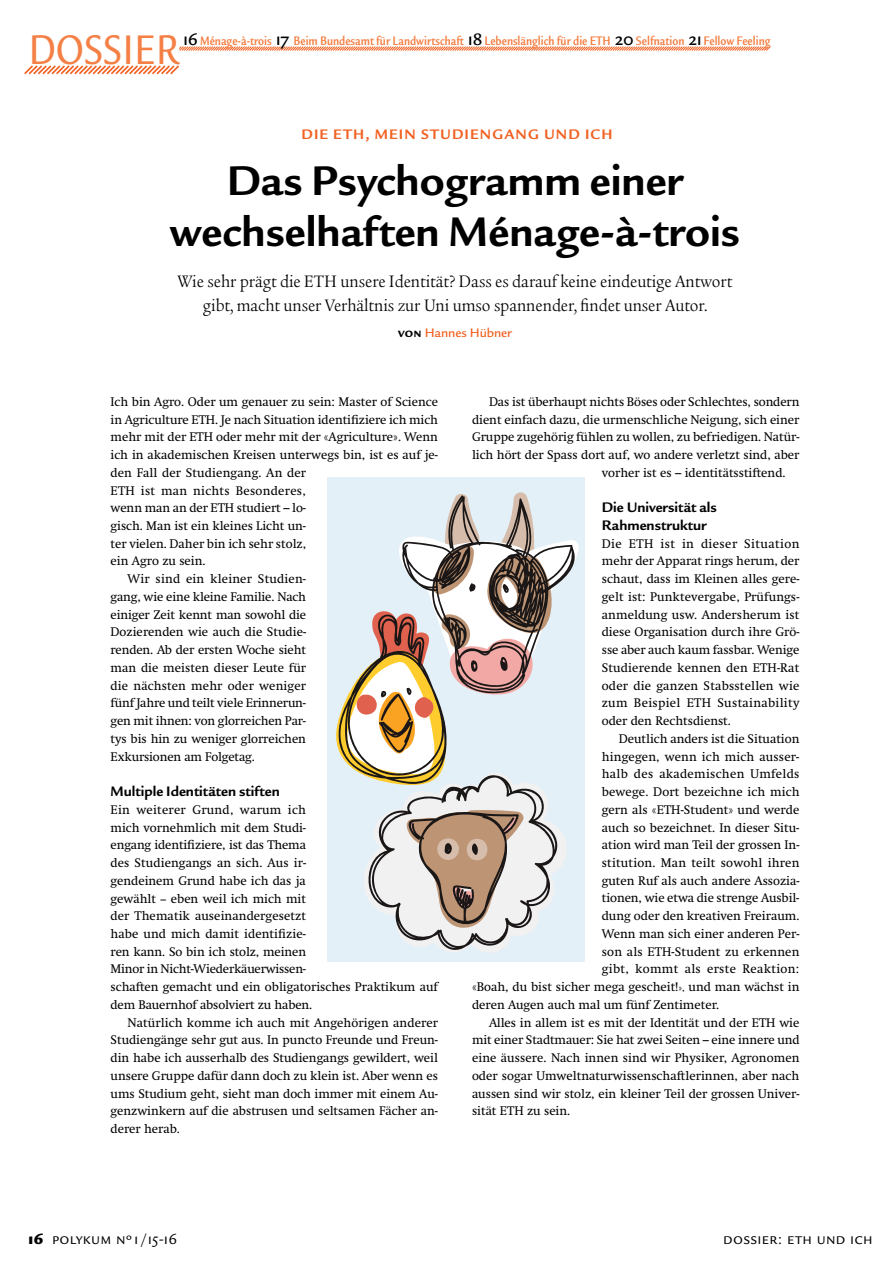
<style>
.page{position:relative;width:893px;height:1263px;background:#fff}
.page>*{position:absolute;margin:0;border:0;box-sizing:border-box;transform-origin:0 0}
.t1{font:700 45px/51px "Legacy Sans ITC Std";color:#000;text-align:center}
.t2{font:500 condensed 45px "Legacy Sans ITC Std";color:#f58045}
.t3{font:condensed 18px/24px "Legacy Serif ITC Std";color:#000;text-align:center;scale:1.1 1}
.t4{font:16.5px "Legacy Sans ITC Std";letter-spacing:.02em;color:#000}
.t5{font:700 15px/17.7px "Legacy Sans ITC Std";color:#000}
.t6{font:700 15px "Legacy Sans ITC Std";letter-spacing:.13em;color:#f16122}
.t7{font:700 condensed 13.5px "Legacy Sans ITC Std";color:#f58045}
.t8{font:500 13.5px "Legacy Sans ITC Std";letter-spacing:-.01em;color:#f16122}
.t9{font:12.75px/17.7px "Swift Neue LT Pro";color:#000;text-align:justify}
.t10{font:12.75px "Swift Neue LT Pro";letter-spacing:.025em;color:#000}
.s1{font-weight:500;font-stretch:normal;font-size:18.75px;color:#000}
.s2{font-weight:700;color:#000}
.s3{font-family:"Legacy Sans ITC Std";font-weight:700}
.s4{font-size:9.75px}
.s5{font-weight:900}
</style>
<div class="page">
<svg style="left:179px;top:46px;width:592px;height:5px;background:#f7b192"></svg>
<svg style="left:24px;top:65px;width:155px;height:10px"></svg>
<div style="left:327px;top:477px;width:258px;height:485px;background:#e4f0f8"></div>
<svg style="left:336px;top:492px;width:243px;height:460px"></svg>
<p class="t7" style="left:183px;top:33px;width:588px"><span class="s1">16</span> Ménage-à-trois <span class="s1">17</span> Beim Bundesamt für Landwirtschaft <span class="s1">18</span> Lebenslänglich für die ETH <span class="s1">20</span> Selfnation <span class="s1">21</span> Fellow Feeling</p>
<h1 class="t2" style="left:28px;top:24px;width:152px">DOSSIER</h1>
<p class="t6" style="left:301px;top:126px;width:310px">Die ETH, mein Studiengang und ich</p>
<h1 class="t1" style="left:170px;top:155px;width:572px">Das Psychogramm einer wechselhaften Ménage-à-trois</h1>
<h2 class="t3" style="left:178px;top:269px;width:506px">Wie sehr prägt die ETH unsere Identität? Dass es darauf keine eindeutige Antwort gibt, macht unser Verhältnis zur Uni umso spannender, findet unser Autor.</h2>
<p class="t8" style="left:398px;top:325px;width:115px"><span class="s2">von</span> Hannes Hübner</p>
<p class="t9" style="left:111px;top:393px;width:329px">Ich bin Agro. Oder um genauer zu sein: Master of Science</p>
<p class="t9" style="left:111px;top:410px;width:329px">in Agriculture ETH. Je nach Situation identifiziere ich mich</p>
<p class="t9" style="left:111px;top:428px;width:329px">mehr mit der ETH oder mehr mit der «Agriculture». Wenn</p>
<p class="t9" style="left:111px;top:446px;width:329px">ich in akademischen Kreisen unterwegs bin, ist es auf je-</p>
<p class="t9" style="left:111px;top:463px;width:197px">den Fall der Studiengang. An der</p>
<p class="t10" style="left:111px;top:483px;width:197px">ETH ist man nichts Besonderes,</p>
<p class="t9" style="left:111px;top:499px;width:197px">wenn man an der ETH studiert – lo-</p>
<p class="t9" style="left:111px;top:517px;width:197px">gisch. Man ist ein kleines Licht un-</p>
<p class="t9" style="left:111px;top:534px;width:197px">ter vielen. Daher bin ich sehr stolz,</p>
<p class="t9" style="left:111px;top:552px;width:97px">ein Agro zu sein.</p>
<p class="t9" style="left:128px;top:570px;width:180px">Wir sind ein kleiner Studien-</p>
<p class="t9" style="left:111px;top:588px;width:197px">gang, wie eine kleine Familie. Nach</p>
<p class="t9" style="left:111px;top:605px;width:197px">einiger Zeit kennt man sowohl die</p>
<p class="t9" style="left:111px;top:623px;width:197px">Dozierenden wie auch die Studie-</p>
<p class="t9" style="left:111px;top:641px;width:197px">renden. Ab der ersten Woche sieht</p>
<p class="t9" style="left:111px;top:659px;width:197px">man die meisten dieser Leute für</p>
<p class="t9" style="left:111px;top:676px;width:197px">die nächsten mehr oder weniger</p>
<p class="t9" style="left:111px;top:694px;width:197px">fünf Jahre und teilt viele Erinnerun-</p>
<p class="t9" style="left:111px;top:712px;width:197px">gen mit ihnen: von glorreichen Par-</p>
<p class="t9" style="left:111px;top:729px;width:197px">tys bis hin zu weniger glorreichen</p>
<p class="t9" style="left:111px;top:747px;width:146px">Exkursionen am Folgetag.</p>
<p class="t5" style="left:111px;top:782px;width:171px">Multiple I dentitäten stiften</p>
<p class="t9" style="left:111px;top:800px;width:329px;text-align:left">Ein weiterer Grund, warum ich<br>mich vornehmlich mit dem Studi-<br>engang identifiziere, ist das Thema<br>des Studiengangs an sich. Aus ir-<br>gendeinem Grund habe ich das ja<br>gewählt <span class="s3">–</span> eben weil ich mich mit<br>der Thematik auseinandergesetzt<br>habe und mich damit identifizie-<br>ren kann. So bin ich stolz, meinen<br>Minor in Nicht-Wiederkäuerwissen-<br>schaften gemacht und ein obligatorisches Praktikum auf dem Bauernhof absolviert zu haben.</p>
<p class="t9" style="left:111px;top:1013px;width:329px;text-indent:17px">Natürlich komme ich auch mit Angehörigen anderer Studiengänge sehr gut aus. In puncto Freunde und Freun&shy;din habe ich ausserhalb des Studiengangs gewildert, weil unsere Gruppe dafür dann doch zu klein ist. Aber wenn es ums Studium geht, sieht man doch immer mit einem Au&shy;genzwinkern auf die abstrusen und seltsamen Fächer an&shy;derer herab.</p>
<p class="t9" style="left:489px;top:393px;width:312px">Das ist überhaupt nichts Böses oder Schlechtes, sondern</p>
<p class="t9" style="left:472px;top:410px;width:329px">dient einfach dazu, die urmenschliche Neigung, sich einer</p>
<p class="t9" style="left:472px;top:428px;width:329px">Gruppe zugehörig fühlen zu wollen, zu befriedigen. Natür-</p>
<p class="t9" style="left:472px;top:446px;width:329px">lich hört der Spass dort auf, wo andere verletzt sind, aber</p>
<p class="t9" style="left:602px;top:463px;width:185px">vorher ist es – identitätsstiftend.</p>
<p class="t5" style="left:602px;top:499px;width:117px">Die Universität als<br>Rahmenstruktur</p>
<p class="t9" style="left:602px;top:534px;width:199px">Die ETH ist in dieser Situation mehr der Apparat rings herum, der schaut, dass im Kleinen alles gere&shy;gelt ist: Punktevergabe, Prüfungs&shy;anmeldung usw. Andersherum ist diese Organisation durch ihre Grö&shy;sse aber auch kaum fassbar. Wenige Studierende kennen den ETH-Rat oder die ganzen Stabsstellen wie zum Beispiel ETH Sustainability oder den Rechtsdienst.</p>
<p class="t9" style="left:619px;top:730px;width:182px">Deutlich anders ist die Situation</p>
<p class="t9" style="left:602px;top:747px;width:199px">hingegen, wenn ich mich ausser-</p>
<p class="t10" style="left:602px;top:766px;width:199px">halb des akademischen Umfelds</p>
<p class="t9" style="left:602px;top:783px;width:199px">bewege. Dort bezeichne ich mich</p>
<p class="t9" style="left:602px;top:800px;width:199px">gern als «ETH-Student» und werde</p>
<p class="t9" style="left:602px;top:818px;width:199px">auch so bezeichnet. In dieser Situ-</p>
<p class="t9" style="left:602px;top:836px;width:199px">ation wird man Teil der grossen In-</p>
<p class="t9" style="left:602px;top:854px;width:199px">stitution. Man teilt sowohl ihren</p>
<p class="t9" style="left:602px;top:871px;width:199px">guten Ruf als auch andere Assozia-</p>
<p class="t9" style="left:602px;top:889px;width:199px">tionen, wie etwa die strenge Ausbil-</p>
<p class="t9" style="left:602px;top:907px;width:199px">dung oder den kreativen Freiraum.</p>
<p class="t9" style="left:602px;top:925px;width:199px">Wenn man sich einer anderen Per-</p>
<p class="t9" style="left:602px;top:942px;width:199px">son als ETH-Student zu erkennen</p>
<p class="t10" style="left:602px;top:961px;width:199px">gibt, kommt als erste Reaktion:</p>
<p class="t9" style="left:472px;top:978px;width:329px">«Boah, du bist sicher mega gescheit!<span class="s4">»,</span> und man wächst in</p>
<p class="t9" style="left:472px;top:996px;width:249px">deren Augen auch mal um fünf Zentimeter.</p>
<p class="t9" style="left:489px;top:1013px;width:312px">Alles in allem ist es mit der Identität und der ETH wie</p>
<p class="t9" style="left:472px;top:1031px;width:329px">mit einer Stadtmauer: Sie hat zwei Seiten – eine innere und</p>
<p class="t9" style="left:472px;top:1049px;width:329px">eine äussere. Nach innen sind wir Physiker, Agronomen</p>
<p class="t9" style="left:472px;top:1067px;width:329px">oder sogar Umweltnaturwissenschaftlerinnen, aber nach</p>
<p class="t9" style="left:472px;top:1084px;width:329px">aussen sind wir stolz, ein kleiner Teil der grossen Univer-</p>
<p class="t9" style="left:472px;top:1102px;width:100px">sität ETH zu sein.</p>
<p class="t4" style="left:28px;top:1229px;width:150px"><span class="s5">16</span> Polykum Nº1 /15-16</p>
<p class="t4" style="left:723px;top:1229px;width:148px">Dossier: ETH und Ich</p>
</div>
